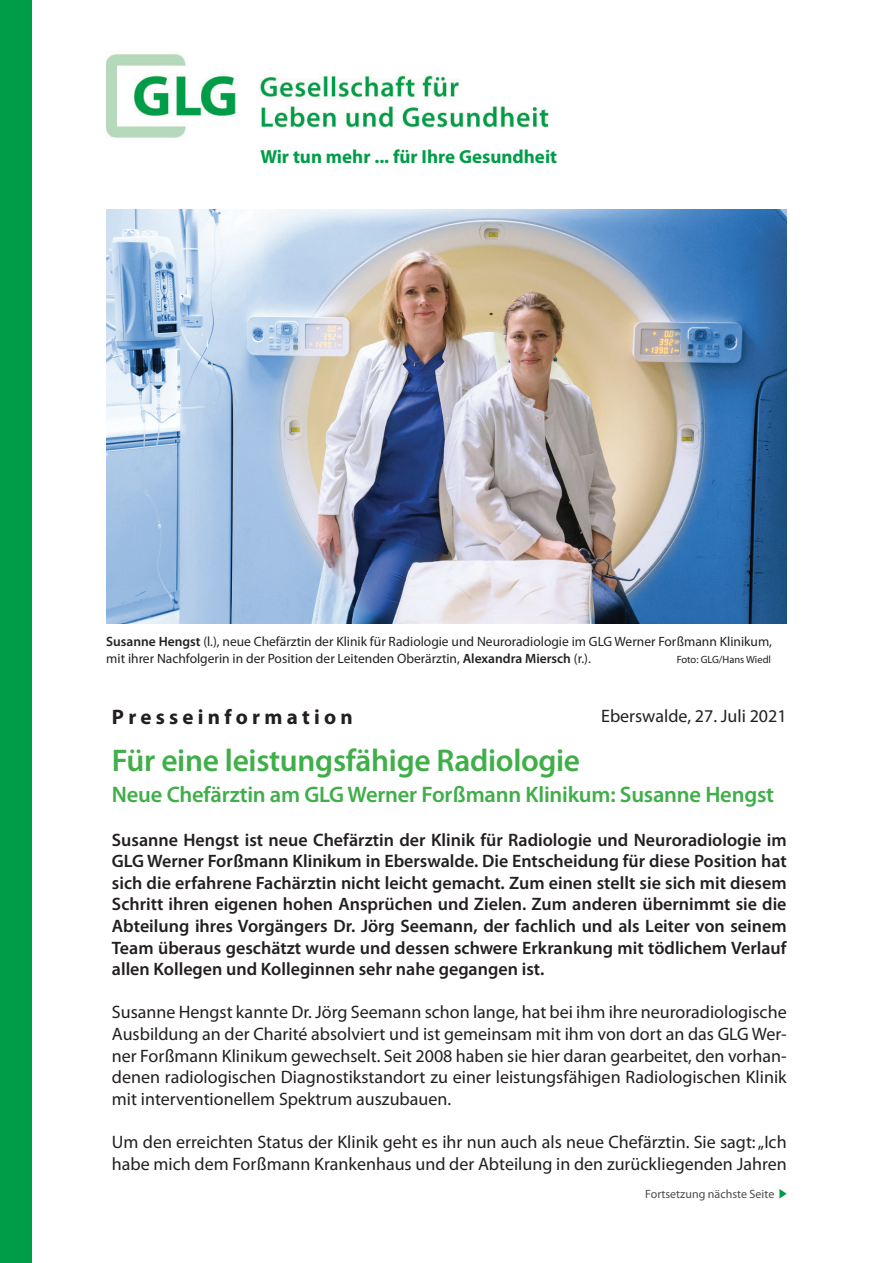
<style>
.page{position:relative;width:893px;height:1263px;background:#fff}
.page>*{position:absolute;margin:0;border:0;box-sizing:border-box;transform-origin:0 0}
.t1{font:600 31.5px "Myriad Pro";letter-spacing:-.01em;color:#40ae49}
.t2{font:600 22.5px "Myriad Pro";letter-spacing:-.01em;color:#40ae49}
.t3{font:700 21px "Myriad Pro";color:#231f20}
.t4{font:700 18.9px "Myriad Pro";color:#009d48}
.t5{font:18px/21.6px "Myriad Pro";color:#231f20;text-align:justify}
.t6{font:600 18px/21.6px "Myriad Pro";color:#231f20;text-align:justify}
.t7{font:13.5px/16.5px "Myriad Pro";color:#231f20}
.t8{font:12px "Myriad Pro";color:#4b4c4d}
.t9{font:10.5px "Myriad Pro";color:#231f20}
.s1{font-weight:600}
</style>
<div class="page">
<div style="left:0;top:0;width:32px;height:1263px;background:#009d48"></div>
<img style="left:107px;top:54px;width:442px;height:84px">
<svg style="left:779px;top:1189px;width:8px;height:9px"></svg>
<img style="left:106px;top:209px;width:681px;height:414px">
<p class="t4" style="left:260px;top:144px;width:298px">Wir tun mehr ... für Ihre Gesundheit</p>
<p class="t7" style="left:106px;top:633px;width:667px"><span class="s1">Susanne Hengst</span> (l.), neue Chefärztin der Klinik für Radiologie und Neuroradiologie im GLG Werner Forßmann Klinikum, mit ihrer Nachfolgerin in der Position der Leitenden Oberärztin, <span class="s1">Alexandra Miersch</span> (r.).</p>
<p class="t9" style="left:677px;top:653px;width:96px">Foto: GLG/Hans Wiedl</p>
<p class="t3" style="left:112px;top:703px;width:242px">P r e s s e i n f o r m a t i o n</p>
<h1 class="t1" style="left:112px;top:740px;width:470px">Für eine leistungsfähige Radiologie</h1>
<p class="t2" style="left:112px;top:780px;width:664px">Neue Chefärztin am GLG Werner Forßmann Klinikum: Susanne Hengst</p>
<p class="t6" style="left:112px;top:828px;width:676px">Susanne Hengst ist neue Chefärztin der Klinik für Radiologie und Neuroradiologie im GLG Werner Forßmann Klinikum in Eberswalde. Die Entscheidung für diese Position hat sich die erfahrene Fachärztin nicht leicht gemacht. Zum einen stellt sie sich mit diesem Schritt ihren eigenen hohen Ansprüchen und Zielen. Zum anderen übernimmt sie die Abteilung ihres Vorgängers Dr. Jörg Seemann, der fachlich und als Leiter von seinem Team überaus geschätzt wurde und dessen schwere Erkrankung mit tödlichem Verlauf allen Kollegen und Kolleginnen sehr nahe gegangen ist.</p>
<p class="t5" style="left:112px;top:1001px;width:676px">Susanne Hengst kannte Dr. Jörg Seemann schon lange, hat bei ihm ihre neuroradiologische Ausbildung an der Charité absolviert und ist gemeinsam mit ihm von dort an das GLG Wer&shy;ner Forßmann Klinikum gewechselt. Seit 2008 haben sie hier daran gearbeitet, den vorhan&shy;denen radiologischen Diagnostikstandort zu einer leistungsfähigen Radiologischen Klinik mit interventionellem Spektrum auszubauen.</p>
<p class="t5" style="left:112px;top:1131px;width:676px">Um den erreichten Status der Klinik geht es ihr nun auch als neue Chefärztin. Sie sagt: „Ich habe mich dem Forßmann Krankenhaus und der Abteilung in den zurückliegenden Jahren</p>
<p class="t5" style="left:601px;top:705px;width:187px">Eberswalde, 27. Juli 2021</p>
<p class="t8" style="left:645px;top:1186px;width:131px">Fortsetzung nächste Seite</p>
</div>
